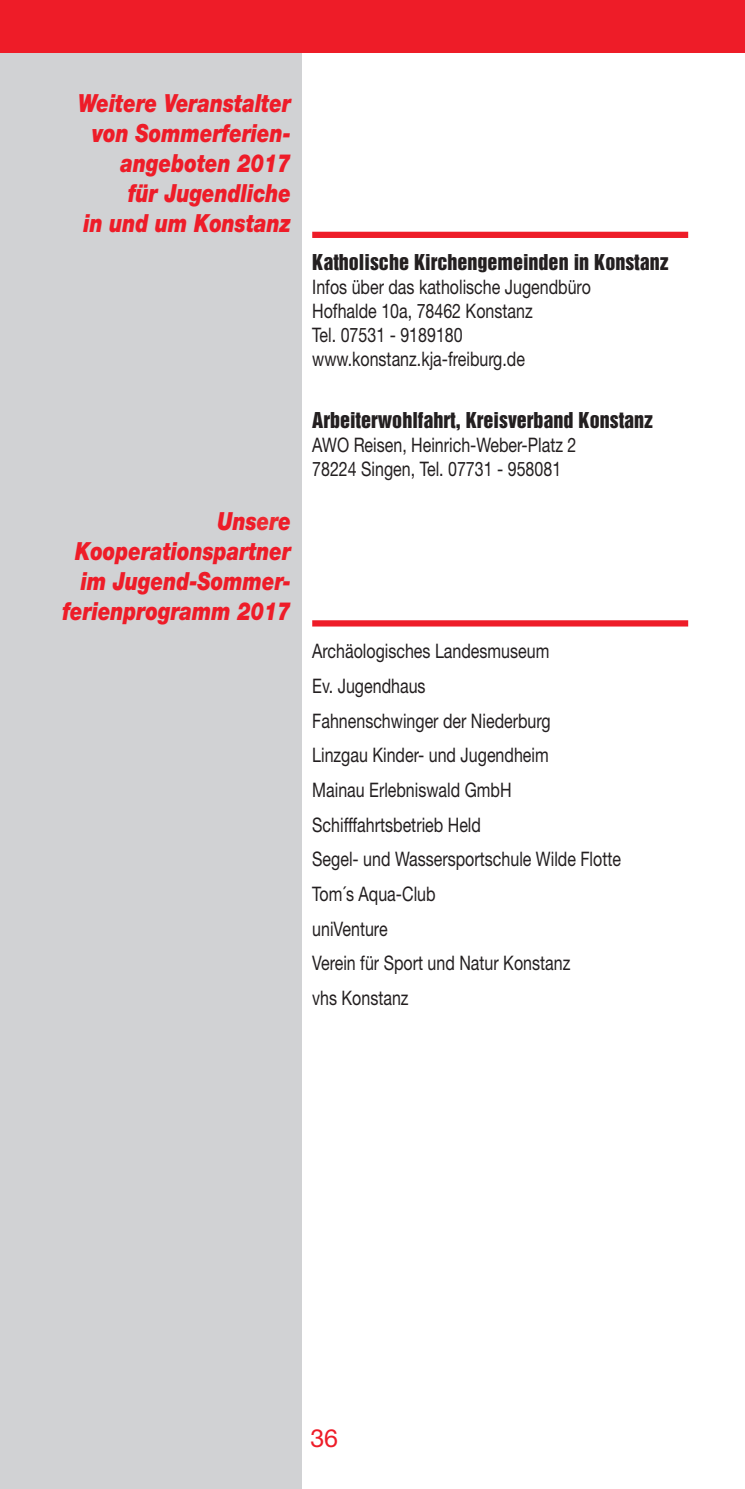
<style>
.page{position:relative;width:745px;height:1489px;background:#fff}
.page>*{position:absolute;margin:0;border:0;box-sizing:border-box;transform-origin:0 0}
.t1{font:italic 900 25px/30px "Helvetica Neue LT";color:#ee1c28;text-align:right;scale:.8 1}
.t2{font:25px "Helvetica Neue LT";color:#ee1c28}
.t3{font:20px/34.8px "Helvetica Neue LT";color:#231f20;scale:.8 1}
.t4{font:20px "Helvetica Inserat LT";color:#231f20}
.s1{color:#ee2a31}
</style>
<div class="page">
<div style="left:0;top:0;width:301px;height:1488px;background:#d1d2d4"></div>
<div style="left:0;top:0;width:744px;height:53px;background:#ee1c28"></div>
<div style="left:312px;top:232px;width:375px;height:6px;background:#ee1c28"></div>
<div style="left:312px;top:620px;width:375px;height:6px;background:#ee1c28"></div>
<p class="t1" style="left:78px;top:87px;width:267px">Weitere Veranstalter von Sommerferien&shy;angeboten 2017<br>für Jugendliche<br>in und um Konstanz</p>
<p class="t1" style="left:62px;top:506px;width:287px">Uns<span class="s1">er</span>e<br>Kooperationspartner im Jugend-Sommer&shy;ferienprogramm 2017</p>
<p class="t4" style="left:312px;top:250px;width:358px">Katholische Kirchengemeinden in Konstanz</p>
<p class="t3" style="left:312px;top:274px;width:349px;line-height:24px">Infos über das katholische Jugendbüro<br>Hofhalde 10a, 78462 Konstanz<br>Tel. 07531 - 9189180 www.konstanz.kja-freiburg.de</p>
<p class="t4" style="left:312px;top:408px;width:342px">Arbeiterwohlfahrt, Kreisverband Konstanz</p>
<p class="t3" style="left:312px;top:433px;width:331px;line-height:24px">AWO Reisen, Heinrich-Weber-Platz 2<br>78224 Singen, Tel. 07731 - 958081</p>
<p class="t3" style="left:312px;top:633px;width:387px">Archäologisches Landesmuseum<br>Ev. Jugendhaus<br>Fahnenschwinger der Niederburg<br>Linzgau Kinder- und Jugendheim<br>Mainau Erlebniswald GmbH<br>Schifffahrtsbetrieb Held<br>Segel- und Wassersportschule Wilde Flotte<br>Tom´s Aqua-Club<br>uniVenture<br>Verein für Sport und Natur Konstanz<br>vhs Konstanz</p>
<p class="t2" style="left:310px;top:1422px;width:29px">36</p>
</div>
